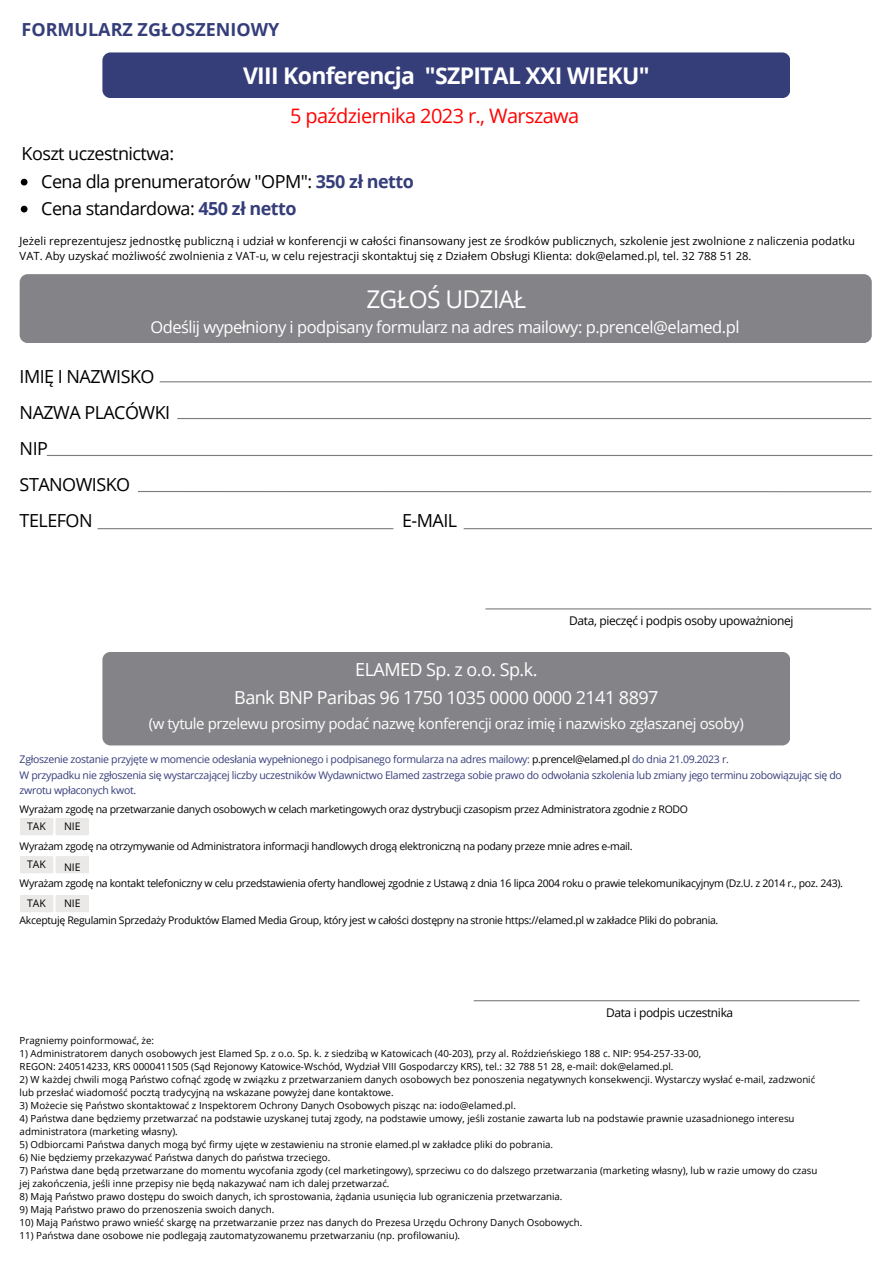
<style>
.page{position:relative;width:893px;height:1264px;background:#fff}
.page>*{position:absolute;margin:0;border:0;box-sizing:border-box;transform-origin:0 0}
.t1{font:24.45px "Open Sans";letter-spacing:-.03em;color:#fff}
.t2{font:700 22.95px "Open Sans";letter-spacing:-.03em;color:#fff}
.t3{font:19.95px "Open Sans";letter-spacing:-.03em;color:#f00}
.t4{font:18px "Open Sans";letter-spacing:-.03em;color:#000}
.t5{font:18px "Open Sans";letter-spacing:-.03em;color:#fff}
.t6{font:700 18px "Open Sans";color:#363e7a}
.t7{font:16.5px "Open Sans";letter-spacing:-.03em;color:#fff}
.t8{font:15px "Open Sans";letter-spacing:-.03em;color:#fff}
.t9{font:12px "Open Sans";letter-spacing:-.03em;color:#000}
.t10{font:11.25px/15px "Open Sans";color:#000}
.t11{font:10.5px "Open Sans";letter-spacing:-.03em;color:#000}
.t12{font:10.5px/15.8px "Open Sans";letter-spacing:-.03em;color:#363e7a}
.t13{font:9.75px/13px "Open Sans";color:#000}
.s1{font-weight:700;color:#363e7a}
.s2{color:#000}
</style>
<div class="page">
<div style="left:102px;top:52px;width:688px;height:46px;background:#363e7a;border-radius:8px"></div>
<div style="left:20px;top:274px;width:851px;height:69px;background:#848488;border-radius:8px"></div>
<hr style="left:177px;top:418px;width:694px;height:1px;background:#7b7c7f">
<hr style="left:47px;top:455px;width:825px;height:1px;background:#7b7c7f">
<hr style="left:138px;top:491px;width:733px;height:1px;background:#7b7c7f">
<hr style="left:98px;top:528px;width:295px;height:1px;background:#7b7c7f">
<hr style="left:485px;top:608px;width:386px;height:1px;background:#7b7c7f">
<div style="left:102px;top:652px;width:688px;height:93px;background:#848488;border-radius:8px"></div>
<hr style="left:473px;top:1000px;width:386px;height:1px;background:#7b7c7f">
<div style="left:20px;top:818px;width:33px;height:17px;background:#ebe9e8"></div>
<div style="left:55px;top:818px;width:34px;height:17px;background:#ebe9e8"></div>
<div style="left:20px;top:856px;width:33px;height:17px;background:#ebe9e8"></div>
<div style="left:55px;top:856px;width:34px;height:17px;background:#ebe9e8"></div>
<div style="left:20px;top:895px;width:33px;height:17px;background:#ebe9e8"></div>
<div style="left:55px;top:895px;width:34px;height:17px;background:#ebe9e8"></div>
<svg style="left:21px;top:179px;width:7px;height:6px"></svg>
<svg style="left:21px;top:206px;width:7px;height:6px"></svg>
<hr style="left:160px;top:381px;width:711px;height:1px;background:#7b7c7f">
<hr style="left:463px;top:528px;width:408px;height:1px;background:#7b7c7f">
<p class="t6" style="left:22px;top:17px;width:259px">FORMULARZ ZGŁOSZENIOWY</p>
<p class="t4" style="left:22px;top:141px;width:154px">Koszt uczestnictwa:</p>
<p class="t2" style="left:243px;top:59px;width:408px">VIII Konferencja "SZPITAL XXI WIEKU"</p>
<p class="t3" style="left:290px;top:102px;width:291px">5 października 2023 r., Warszawa</p>
<p class="t4" style="left:41px;top:168px;width:374px">Cena dla prenumeratorów "OPM": <span class="s1">350 zł netto</span></p>
<p class="t4" style="left:41px;top:195px;width:257px">Cena standardowa: <span class="s1">450 zł netto</span></p>
<p class="t10" style="left:20px;top:233px;width:836px">Jeżeli reprezentujesz jednostkę publiczną i udział w konferencji w całości finansowany jest ze środków publicznych, szkolenie jest zwolnione z naliczenia podatku<br>VAT. Aby uzyskać możliwość zwolnienia z VAT-u, w celu rejestracji skontaktuj się z Działem Obsługi Klienta: dok@elamed.pl, tel. 32 788 51 28.</p>
<p class="t1" style="left:366px;top:282px;width:161px">ZGŁOŚ UDZIAŁ</p>
<p class="t7" style="left:150px;top:315px;width:590px">Odeślij wypełniony i podpisany formularz na adres mailowy: p.prencel@elamed.pl</p>
<p class="t4" style="left:20px;top:364px;width:136px">IMIĘ I NAZWISKO</p>
<p class="t4" style="left:20px;top:400px;width:152px">NAZWA PLACÓWKI</p>
<p class="t4" style="left:20px;top:436px;width:30px">NIP</p>
<p class="t4" style="left:20px;top:472px;width:112px">STANOWISKO</p>
<p class="t4" style="left:20px;top:508px;width:74px">TELEFON</p>
<p class="t4" style="left:402px;top:508px;width:57px">E-MAIL</p>
<p class="t9" style="left:569px;top:612px;width:226px">Data, pieczęć i podpis osoby upoważnionej</p>
<p class="t5" style="left:355px;top:656px;width:184px">ELAMED Sp. z o.o. Sp.k.</p>
<p class="t5" style="left:234px;top:684px;width:425px">Bank BNP Paribas 96 1750 1035 0000 0000 2141 8897</p>
<p class="t8" style="left:149px;top:712px;width:596px">(w tytule przelewu prosimy podać nazwę konferencji oraz imię i nazwisko zgłaszanej osoby)</p>
<p class="t12" style="left:20px;top:750px;width:710px">Zgłoszenie zostanie przyjęte w momencie odesłania wypełnionego i podpisanego formularza na adres mailowy: <span class="s2">p.prencel@elamed.pl</span> do dnia 21.09.2023 r.</p>
<p class="t12" style="left:20px;top:766px;width:823px">W przypadku nie zgłoszenia się wystarczającej liczby uczestników Wydawnictwo Elamed zastrzega sobie prawo do odwołania szkolenia lub zmiany jego terminu zobowiązując się do zwrotu wpłaconych kwot.</p>
<p class="t11" style="left:20px;top:802px;width:670px">Wyrażam zgodę na przetwarzanie danych osobowych w celach marketingowych oraz dystrybucji czasopism przez Administratora zgodnie z RODO</p>
<p class="t11" style="left:20px;top:839px;width:614px">Wyrażam zgodę na otrzymywanie od Administratora informacji handlowych drogą elektroniczną na podany przeze mnie adres e-mail.</p>
<p class="t11" style="left:20px;top:875px;width:824px">Wyrażam zgodę na kontakt telefoniczny w celu przedstawienia oferty handlowej zgodnie z Ustawą z dnia 16 lipca 2004 roku o prawie telekomunikacyjnym (Dz.U. z 2014 r., poz. 243).</p>
<p class="t11" style="left:20px;top:912px;width:700px">Akceptuję Regulamin Sprzedaży Produktów Elamed Media Group, który jest w całości dostępny na stronie https://elamed.pl w zakładce Pliki do pobrania.</p>
<p class="t11" style="left:27px;top:818px;width:20px">TAK</p>
<p class="t11" style="left:64px;top:818px;width:18px">NIE</p>
<p class="t11" style="left:27px;top:857px;width:20px">TAK</p>
<p class="t11" style="left:64px;top:859px;width:18px">NIE</p>
<p class="t11" style="left:27px;top:895px;width:20px">TAK</p>
<p class="t11" style="left:64px;top:895px;width:18px">NIE</p>
<p class="t9" style="left:606px;top:1004px;width:129px">Data i podpis uczestnika</p>
<p class="t13" style="left:20px;top:1033px;width:136px">Pragniemy poinformować, że:</p>
<p class="t13" style="left:20px;top:1046px;width:683px">1) Administratorem danych osobowych jest Elamed Sp. z o.o. Sp. k. z siedzibą w Katowicach (40-203), przy al. Roździeńskiego 188 c. NIP: 954-257-33-00,</p>
<p class="t13" style="left:20px;top:1059px;width:655px">REGON: 240514233, KRS 0000411505 (Sąd Rejonowy Katowice-Wschód, Wydział VIII Gospodarczy KRS), tel.: 32 788 51 28, e-mail: dok@elamed.pl.</p>
<p class="t13" style="left:20px;top:1072px;width:797px">2) W każdej chwili mogą Państwo cofnąć zgodę w związku z przetwarzaniem danych osobowych bez ponoszenia negatywnych konsekwencji. Wystarczy wysłać e-mail, zadzwonić</p>
<p class="t13" style="left:20px;top:1085px;width:375px">lub przesłać wiadomość pocztą tradycyjną na wskazane powyżej dane kontaktowe.</p>
<p class="t13" style="left:20px;top:1098px;width:498px">3) Możecie się Państwo skontaktować z Inspektorem Ochrony Danych Osobowych pisząc na: iodo@elamed.pl.</p>
<p class="t13" style="left:20px;top:1111px;width:776px">4) Państwa dane będziemy przetwarzać na podstawie uzyskanej tutaj zgody, na podstawie umowy, jeśli zostanie zawarta lub na podstawie prawnie uzasadnionego interesu administratora (marketing własny).</p>
<p class="t13" style="left:20px;top:1137px;width:535px">5) Odbiorcami Państwa danych mogą być firmy ujęte w zestawieniu na stronie elamed.pl w zakładce pliki do pobrania.</p>
<p class="t13" style="left:20px;top:1150px;width:312px">6) Nie będziemy przekazywać Państwa danych do państwa trzeciego.</p>
<p class="t13" style="left:20px;top:1163px;width:799px">7) Państwa dane będą przetwarzane do momentu wycofania zgody (cel marketingowy), sprzeciwu co do dalszego przetwarzania (marketing własny), lub w razie umowy do czasu</p>
<p class="t13" style="left:20px;top:1176px;width:371px">jej zakończenia, jeśli inne przepisy nie będą nakazywać nam ich dalej przetwarzać.</p>
<p class="t13" style="left:20px;top:1189px;width:544px">8) Mają Państwo prawo dostępu do swoich danych, ich sprostowania, żądania usunięcia lub ograniczenia przetwarzania.</p>
<p class="t13" style="left:20px;top:1202px;width:256px">9) Mają Państwo prawo do przenoszenia swoich danych.</p>
<p class="t13" style="left:20px;top:1215px;width:564px">10) Mają Państwo prawo wnieść skargę na przetwarzanie przez nas danych do Prezesa Urzędu Ochrony Danych Osobowych.</p>
<p class="t13" style="left:20px;top:1228px;width:442px">11) Państwa dane osobowe nie podlegają zautomatyzowanemu przetwarzaniu (np. profilowaniu).</p>
</div>
